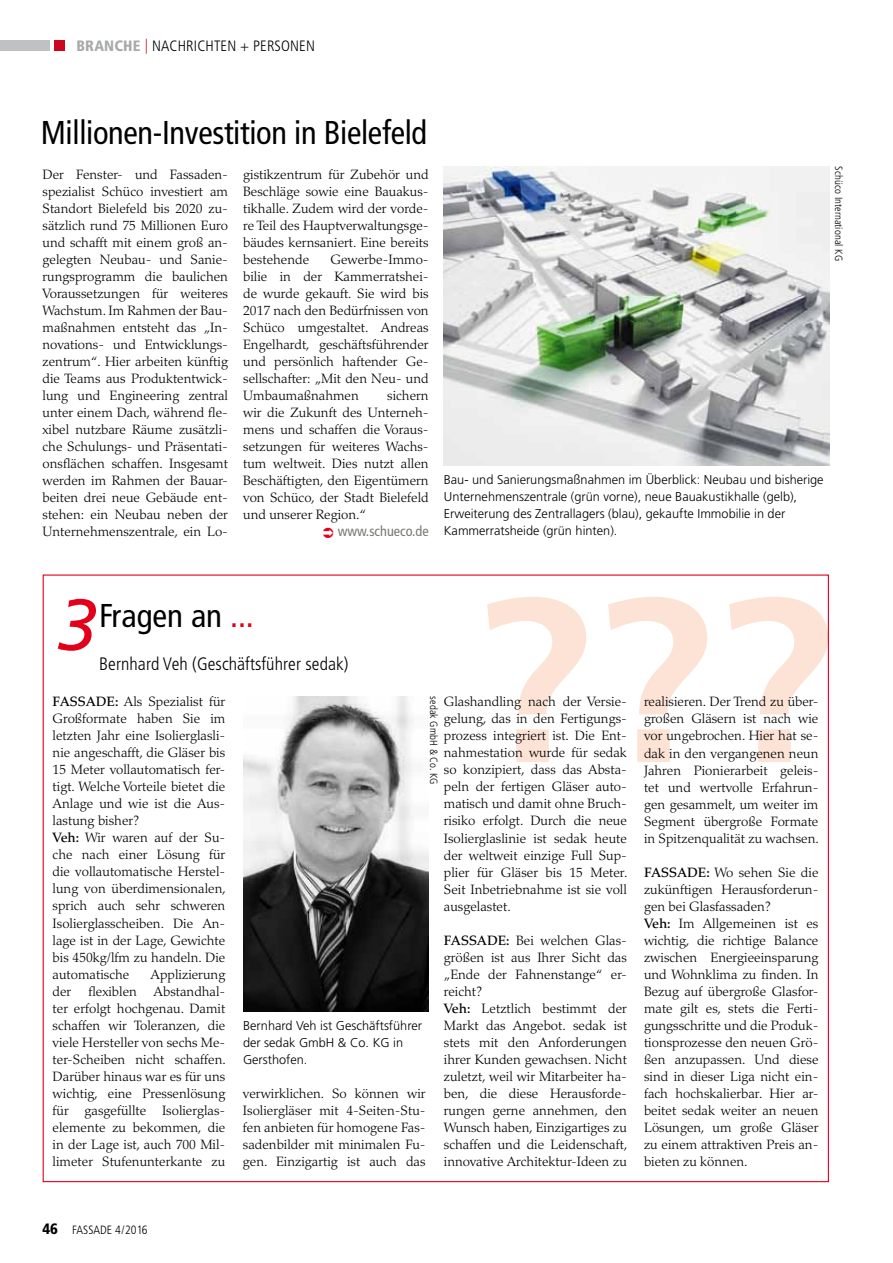
<style>
.page{position:relative;width:893px;height:1263px;background:#fff}
.page>*{position:absolute;margin:0;border:0;box-sizing:border-box;transform-origin:0 0}
.t1{font:700 232.65px "Frutiger";color:#fce3d6}
.t2{font:condensed 33px "Frutiger";letter-spacing:-.01em;color:#000}
.t3{font:300 condensed 18px "Frutiger";letter-spacing:.005em;color:#000}
.t4{font:300 condensed 15px "Frutiger";letter-spacing:.01em;color:#000}
.t5{font:condensed 14.25px "Frutiger";color:#79796f}
.t6{font:300 13.5px/17px "Palatino";color:#000;text-align:justify}
.t7{font:300 12.75px/17px "Frutiger";color:#000}
.t8{font:300 condensed 12px "Frutiger";color:#000}
.t9{font:300 condensed 10.5px "Frutiger";letter-spacing:.01em;color:#000}
.s1{font-weight:900;color:#a9aaac}
.s2{color:#cd071e}
.s3{font-style:italic;font-stretch:normal;font-size:72px;color:#e2001a}
.s4{color:#e2001a}
.s5{font-weight:500}
.s6{font-weight:900;font-size:15px}
</style>
<div class="page">
<div style="left:0;top:41px;width:49px;height:10px;background:#c0c1c2"></div>
<div style="left:54px;top:41px;width:10px;height:10px;background:#cd071e"></div>
<img style="left:243px;top:696px;width:185px;height:315px">
<img style="left:444px;top:166px;width:385px;height:299px">
<p class="t4" style="left:77px;top:37px;width:240px"><span class="s1">BRANCHE</span> <span class="s2">|</span> NACHRICHTEN + PERSONEN</p>
<h2 class="t2" style="left:41px;top:113px;width:388px">Millionen-Investition in Bielefeld</h2>
<p class="t6" style="left:243px;top:166px;width:187px">gistikzentrum für Zubehör und Beschläge sowie eine Bauakus&shy;tikhalle. Zudem wird der vorde&shy;re Teil des Hauptverwaltungsge&shy;bäudes kernsaniert. Eine bereits bestehende</p>
<p class="t6" style="left:43px;top:166px;width:187px">Der Fenster- und Fassaden&shy;spezialist Schüco investiert am Standort Bielefeld bis 2020 zu&shy;sätzlich rund 75 Millionen Euro und schafft mit einem groß an&shy;gelegten Neubau- und Sanie&shy;rungsprogramm die baulichen Voraussetzungen für weiteres Wachstum. Im Rahmen der Bau&shy;maßnahmen entsteht das „In&shy;novations- und Entwicklungs&shy;zentrum“. Hier arbeiten künftig die Teams aus Produktentwick&shy;lung und Engineering zentral unter einem Dach, während fle&shy;xibel nutzbare Räume zusätzli&shy;che Schulungs- und Präsentati&shy;onsflächen schaffen. Insgesamt werden im Rahmen der Bauar&shy;beiten drei neue Gebäude ent&shy;stehen: ein Neubau neben der Unternehmenszentrale, ein Lo-</p>
<p class="t6" style="left:243px;top:251px;width:187px;text-indent:87px">Gewerbe-Immo&shy;bilie in der Kammerratshei&shy;de wurde gekauft. Sie wird bis 2017 nach den Bedürfnissen von Schüco umgestaltet. Andreas Engelhardt, geschäftsführender und persönlich haftender Ge&shy;sellschafter: „Mit den Neu- und Umbaumaßnahmen</p>
<p class="t6" style="left:243px;top:387px;width:187px;text-indent:144px">sichern wir die Zukunft des Unterneh&shy;mens und schaffen die Voraus&shy;setzungen für weiteres Wachs&shy;tum weltweit. Dies nutzt allen Beschäftigten, den Eigentümern von Schüco, der Stadt Bielefeld und unserer Region.“</p>
<p class="t5" style="left:338px;top:523px;width:93px">www.schueco.de</p>
<p class="t9" style="left:845px;top:166px;width:96px;rotate:90deg">Schüco International KG</p>
<p class="t7" style="left:444px;top:471px;width:381px">Bau- und Sanierungsmaßnahmen im Überblick: Neubau und bisherige Unternehmenszentrale (grün vorne), neue Bauakustikhalle (gelb), Erweiterung des Zentrallagers (blau), gekaufte Immobilie in der Kammerratsheide (grün hinten).</p>
<h1 class="t1" style="left:475px;top:544px;width:360px">???</h1>
<h2 class="t2" style="left:57px;top:597px;width:198px"><span class="s3">3</span>Fragen an <span class="s4">...</span></h2>
<h3 class="t3" style="left:99px;top:653px;width:251px">Bernhard Veh (Geschäftsführer sedak)</h3>
<p class="t6" style="left:53px;top:693px;width:174px"><span class="s5">FASSADE:</span> Als Spezialist für Großformate haben Sie im letzten Jahr eine Isolierglasli&shy;nie angeschafft, die Gläser bis 15 Meter vollautomatisch fer&shy;tigt. Welche Vorteile bietet die Anlage und wie ist die Aus-</p>
<p class="t9" style="left:440px;top:696px;width:90px;rotate:90deg">sedak GmbH &amp; Co. KG</p>
<p class="t6" style="left:444px;top:693px;width:185px">Glashandling nach der Versie&shy;gelung, das in den Fertigungs&shy;prozess integriert ist. Die Ent&shy;nahmestation wurde für sedak so konzipiert, dass das Absta&shy;peln der fertigen Gläser auto&shy;matisch und damit ohne Bruch&shy;risiko erfolgt. Durch die neue Isolierglaslinie ist sedak heute der weltweit einzige Full Sup&shy;plier für Gläser bis 15 Meter.<br>Seit Inbetriebnahme ist sie voll ausgelastet.</p>
<p class="t6" style="left:444px;top:932px;width:185px;text-align:left"><span class="s5">FASSADE:</span> Bei welchen Glas&shy;größen ist aus Ihrer Sicht das „Ende der Fahnenstange“ er&shy;reicht?<br><span class="s5">Veh:</span> Letztlich bestimmt der<br>Markt das Angebot. sedak ist stets mit den Anforderungen ihrer Kunden gewachsen. Nicht zuletzt, weil wir Mitarbeiter ha&shy;ben, die diese Herausforde&shy;rungen gerne annehmen, den<br>Wunsch haben, Einzigartiges zu schaffen und die Leidenschaft, innovative Architektur-Ideen zu</p>
<p class="t6" style="left:644px;top:694px;width:176px">realisieren. Der Trend zu über&shy;großen Gläsern ist nach wie vor ungebrochen. Hier hat se&shy;dak in den vergangenen neun Jahren Pionierarbeit geleis&shy;tet und wertvolle Erfahrun&shy;gen gesammelt, um weiter im Segment übergroße Formate in Spitzenqualität zu wachsen.</p>
<p class="t6" style="left:644px;top:864px;width:176px;text-align:left"><span class="s5">FASSADE:</span> Wo sehen Sie die zukünftigen Herausforderun&shy;gen bei Glasfassaden?<br><span class="s5">Veh:</span> Im Allgemeinen ist es wichtig, die richtige Balance zwischen Energieeinsparung und Wohnklima zu finden. In<br>Bezug auf übergroße Glasfor&shy;mate gilt es, stets die Ferti&shy;gungsschritte und die Produk&shy;tionsprozesse den neuen Grö&shy;ßen anzupassen. Und diese sind in dieser Liga nicht ein&shy;fach hochskalierbar. Hier ar&shy;beitet sedak weiter an neuen<br>Lösungen, um große Gläser zu einem attraktiven Preis an&shy;bieten zu können.</p>
<p class="t6" style="left:53px;top:812px;width:175px;text-align:left">lastung bisher?<br><span class="s5">Veh:</span> Wir waren auf der Su&shy;che nach einer Lösung für die vollautomatische Herstel&shy;lung von überdimensionalen, sprich auch sehr schweren<br>Isolierglasscheiben. Die An&shy;lage ist in der Lage, Gewichte bis 450kg/lfm zu handeln. Die automatische</p>
<p class="t6" style="left:151px;top:966px;width:76px">Applizierung</p>
<p class="t6" style="left:53px;top:983px;width:175px;text-align:left;text-indent:36px">flexiblen Abstandhal&shy;ter erfolgt hochgenau. Damit schaffen wir Toleranzen, die viele Hersteller von sechs Me&shy;ter-Scheiben nicht schaffen.<br>Darüber hinaus war es für uns wichtig, eine Pressenlösung für gasgefüllte Isolierglas&shy;elemente zu bekommen, die in der Lage ist, auch 700 Mil&shy;limeter Stufenunterkante zu</p>
<p class="t6" style="left:53px;top:983px;width:20px">der</p>
<p class="t7" style="left:243px;top:1017px;width:180px">Bernhard Veh ist Geschäftsführer der sedak GmbH &amp; Co. KG in<br>Gersthofen.</p>
<p class="t6" style="left:243px;top:1085px;width:184px">verwirklichen. So können wir Isoliergläser mit 4-Seiten-Stu&shy;fen anbieten für homogene Fas&shy;sadenbilder mit minimalen Fu&shy;gen. Einzigartig ist auch das</p>
<p class="t8" style="left:43px;top:1223px;width:107px"><span class="s6">46</span> FASSADE 4/2016</p>
</div>
